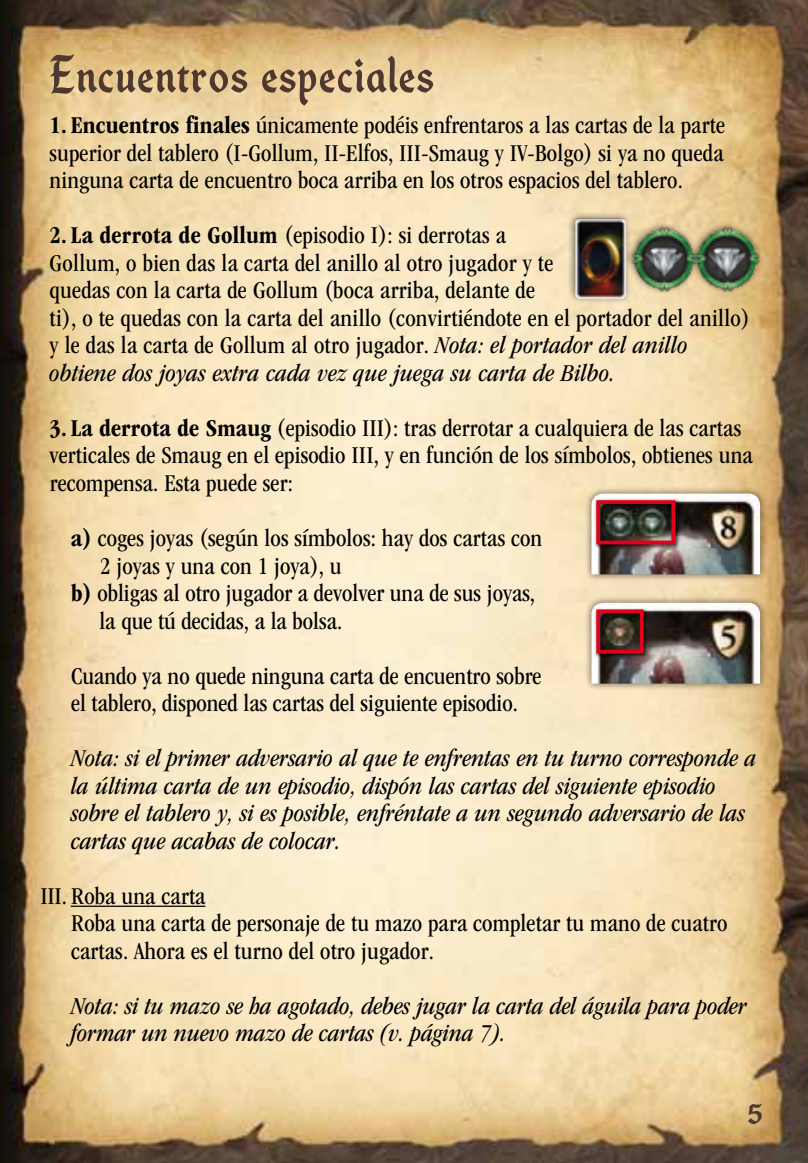
<style>
.page{position:relative;width:808px;height:1163px;background:#fff}
.page>*{position:absolute;margin:0;border:0;box-sizing:border-box;transform-origin:0 0}
.t1{font:70px "House Holiday TTF Gothic";letter-spacing:.025em;color:#4e3931}
.t2{font:40.5px "House Holiday TTF Gothic";color:#4e3931;scale:1.11 1}
.t3{font:condensed 25px/27.5px "ITC Garamond Std";letter-spacing:.005em;color:#000}
.t4{font:italic condensed 25px/27.5px "ITC Garamond Std";letter-spacing:.005em;color:#000}
.s1{font-weight:700}
.s2{font-style:italic}
</style>
<div class="page">
<img style="left:0;top:0;width:808px;height:1162px">
<div style="left:584px;top:485px;width:183px;height:97px;background:#000;opacity:.6"></div>
<img style="left:591px;top:493px;width:169px;height:81px">
<div style="left:584px;top:595px;width:183px;height:96px;background:#000;opacity:.6"></div>
<img style="left:591px;top:602px;width:169px;height:81px">
<div style="left:594px;top:498px;width:86px;height:50px;background:#000;opacity:.75"></div>
<div style="left:596px;top:500px;width:79px;height:44px;border:4px solid #e2001a"></div>
<div style="left:594px;top:607px;width:54px;height:51px;background:#000;opacity:.75"></div>
<div style="left:596px;top:609px;width:47px;height:44px;border:4px solid #e2001a"></div>
<img style="left:564px;top:209px;width:205px;height:94px">
<hr style="left:71px;top:905px;width:134px;height:1px;background:#000">
<h1 class="t1" style="left:50px;top:41px;width:385px">Encuentros especiales</h1>
<p class="t3" style="left:50px;top:112px;width:677px;text-align:justify"><span class="s1">1. Encuentros finales</span> únicamente podéis enfrentaros a las cartas de la parte superior del tablero (I-Gollum, II-Elfos, III-Smaug y IV-Bolgo) si ya no queda ninguna carta de encuentro boca arriba en los otros espacios del tablero.</p>
<p class="t3" style="left:50px;top:222px;width:702px"><span class="s1">2. La derrota de Gollum</span> (episodio I): si derrotas a<br>Gollum, o bien das la carta del anillo al otro jugador y te<br>quedas con la carta de Gollum (boca arriba, delante de<br>ti), o te quedas con la carta del anillo (convirtiéndote en el portador del anillo) y le das la carta de Gollum al otro jugador. <span class="s2">Nota: el portador del anillo obtiene dos joyas extra cada vez que juega su carta de Bilbo.</span></p>
<p class="t3" style="left:50px;top:414px;width:705px"><span class="s1">3. La derrota de Smaug</span> (episodio III): tras derrotar a cualquiera de las cartas verticales de Smaug en el episodio III, y en función de los símbolos, obtienes una recompensa. Esta puede ser:</p>
<p class="t3" style="left:71px;top:524px;width:473px"><span class="s1">a)</span> coges joyas (según los símbolos: hay dos cartas con</p>
<p class="t3" style="left:100px;top:552px;width:243px">2 joyas y una con 1 joya), u</p>
<p class="t3" style="left:71px;top:579px;width:465px"><span class="s1">b)</span> obligas al otro jugador a devolver una de sus joyas,</p>
<p class="t3" style="left:99px;top:607px;width:244px">la que tú decidas, a la bolsa.</p>
<p class="t3" style="left:71px;top:662px;width:472px">Cuando ya no quede ninguna carta de encuentro sobre el tablero, disponed las cartas del siguiente episodio.</p>
<p class="t4" style="left:71px;top:744px;width:687px">Nota: si el primer adversario al que te enfrentas en tu turno corresponde a la última carta de un episodio, dispón las cartas del siguiente episodio sobre el tablero y, si es posible, enfréntate a un segundo adversario de las cartas que acabas de colocar.</p>
<p class="t3" style="left:71px;top:882px;width:658px;text-indent:-31px">III. Roba una carta<br>Roba una carta de personaje de tu mazo para completar tu mano de cuatro cartas. Ahora es el turno del otro jugador.</p>
<p class="t4" style="left:71px;top:992px;width:677px">Nota: si tu mazo se ha agotado, debes jugar la carta del águila para poder formar un nuevo mazo de cartas (v. página 7).</p>
<h2 class="t2" style="left:748px;top:1093px;width:15px">5</h2>
</div>
